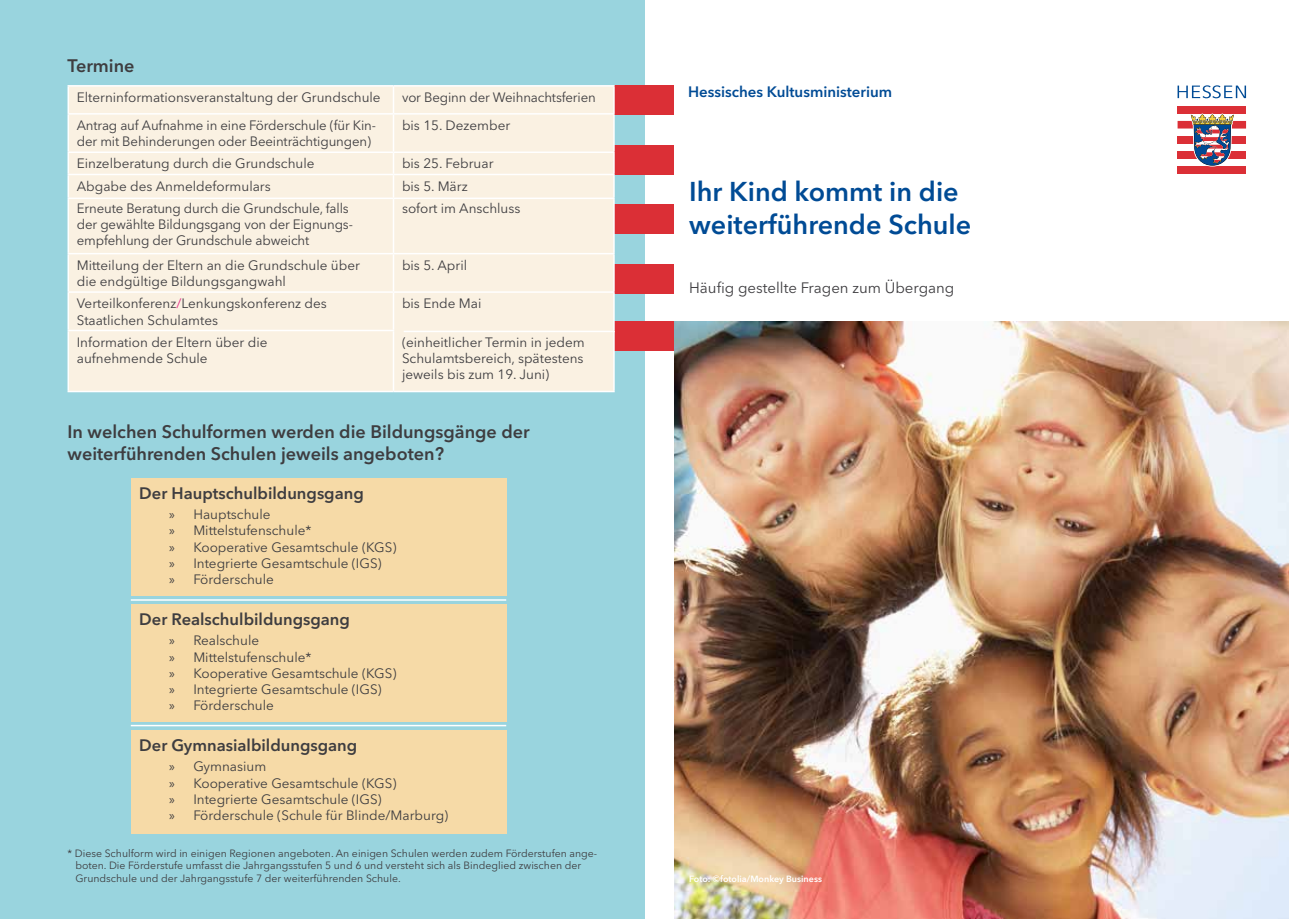
<style>
.page{position:relative;width:1289px;height:919px;background:#fff}
.page>*{position:absolute;margin:0;border:0;box-sizing:border-box;transform-origin:0 0}
.t1{font:600 27px/32.4px "Avenir Next LT Pro";color:#004b95}
.t2{font:600 18px/21.6px "Avenir Next LT Pro";color:#3e3d40}
.t3{font:600 16.5px "Avenir Next LT Pro";color:#3e3d40}
.t4{font:15px "Avenir Next LT Pro";color:#3e3d40}
.t5{font:600 15px "Avenir Next LT Pro";color:#004b95}
.t6{font:13.5px/16.2px "Avenir Next LT Pro";color:#3e3d40}
.t7{font:10.5px/12.6px "Avenir Next LT Pro";color:#3e3d40}
.t8{font:600 9px "Avenir Next LT Pro";color:#fff}
.s1{color:#e52d87}
.s2{font-family:"Myriad Pro"}
</style>
<div class="page">
<div style="left:0;top:0;width:644px;height:918px;background:#99d4de"></div>
<div style="left:614px;top:85px;width:60px;height:30px;background:#db2f36"></div>
<div style="left:614px;top:204px;width:60px;height:30px;background:#db2f36"></div>
<div style="left:614px;top:145px;width:60px;height:29px;background:#db2f36"></div>
<div style="left:614px;top:264px;width:60px;height:29px;background:#db2f36"></div>
<div style="left:614px;top:321px;width:60px;height:30px;background:#db2f36"></div>
<div style="left:1177px;top:106px;width:68px;height:7px;background:#db2f36"></div>
<div style="left:1177px;top:121px;width:68px;height:7px;background:#db2f36"></div>
<div style="left:1177px;top:136px;width:68px;height:8px;background:#db2f36"></div>
<div style="left:1177px;top:151px;width:68px;height:8px;background:#db2f36"></div>
<div style="left:1177px;top:167px;width:68px;height:7px;background:#db2f36"></div>
<svg style="left:1189px;top:113px;width:45px;height:53px"></svg>
<svg style="left:1177px;top:85px;width:68px;height:13px"></svg>
<img style="left:674px;top:321px;width:614px;height:597px">
<div style="left:69px;top:87px;width:544px;height:304px;background:#faf1e2"></div>
<hr style="left:613px;top:293px;width:1px;height:37px;background:#fff">
<hr style="left:393px;top:331px;width:1px;height:60px;background:#fff">
<hr style="left:68px;top:254px;width:1px;height:37px;background:#fff">
<hr style="left:68px;top:291px;width:325px;height:2px;background:#fff">
<hr style="left:68px;top:293px;width:1px;height:37px;background:#fff">
<hr style="left:393px;top:293px;width:1px;height:37px;background:#fff">
<hr style="left:68px;top:330px;width:326px;height:1px;background:#fff">
<hr style="left:68px;top:85px;width:325px;height:2px;background:#fff">
<svg style="left:68px;top:87px;width:1px;height:26px"></svg>
<hr style="left:68px;top:113px;width:325px;height:2px;background:#fff">
<hr style="left:68px;top:115px;width:1px;height:36px;background:#fff">
<hr style="left:68px;top:151px;width:325px;height:2px;background:#fff">
<hr style="left:68px;top:174px;width:325px;height:1px;background:#fff">
<svg style="left:68px;top:153px;width:1px;height:44px"></svg>
<hr style="left:68px;top:197px;width:325px;height:2px;background:#fff">
<hr style="left:68px;top:199px;width:1px;height:54px;background:#fff">
<hr style="left:68px;top:253px;width:325px;height:1px;background:#fff">
<hr style="left:393px;top:85px;width:221px;height:2px;background:#fff">
<svg style="left:393px;top:87px;width:1px;height:26px"></svg>
<svg style="left:613px;top:87px;width:1px;height:26px"></svg>
<hr style="left:393px;top:113px;width:221px;height:2px;background:#fff">
<hr style="left:393px;top:115px;width:1px;height:36px;background:#fff">
<hr style="left:613px;top:115px;width:1px;height:36px;background:#fff">
<hr style="left:393px;top:151px;width:221px;height:2px;background:#fff">
<hr style="left:393px;top:174px;width:221px;height:1px;background:#fff">
<svg style="left:393px;top:153px;width:1px;height:44px"></svg>
<svg style="left:613px;top:153px;width:1px;height:44px"></svg>
<hr style="left:393px;top:197px;width:221px;height:2px;background:#fff">
<hr style="left:393px;top:199px;width:1px;height:54px;background:#fff">
<hr style="left:613px;top:199px;width:1px;height:54px;background:#fff">
<hr style="left:393px;top:253px;width:221px;height:1px;background:#fff">
<hr style="left:393px;top:254px;width:1px;height:37px;background:#fff">
<hr style="left:613px;top:254px;width:1px;height:37px;background:#fff">
<hr style="left:393px;top:291px;width:221px;height:2px;background:#fff">
<hr style="left:68px;top:331px;width:1px;height:60px;background:#fff">
<hr style="left:613px;top:330px;width:1px;height:61px;background:#fff">
<hr style="left:68px;top:391px;width:325px;height:1px;background:#fff">
<hr style="left:393px;top:391px;width:221px;height:1px;background:#fff">
<div style="left:131px;top:477px;width:375px;height:118px;background:#f6daa7"></div>
<div style="left:131px;top:604px;width:375px;height:117px;background:#f6daa7"></div>
<div style="left:131px;top:730px;width:375px;height:103px;background:#f6daa7"></div>
<hr style="left:404px;top:330px;width:210px;height:2px;background:#fff">
<hr style="left:131px;top:599px;width:375px;height:1px;background:#fff">
<hr style="left:131px;top:724px;width:375px;height:2px;background:#fff">
<h2 class="t2" style="left:68px;top:55px;width:69px">Termine</h2>
<p class="t6" style="left:77px;top:89px;width:305px">Elterninformationsveranstaltung der Grundschule</p>
<p class="t6" style="left:402px;top:89px;width:195px">vor Beginn der Weihnachtsferien</p>
<p class="t6" style="left:77px;top:117px;width:301px">Antrag auf Aufnahme in eine Förderschule (für Kin&shy;der mit Behinderungen oder Beeinträchtigungen)</p>
<p class="t6" style="left:402px;top:117px;width:110px">bis 15. Dezember</p>
<p class="t6" style="left:77px;top:156px;width:239px">Einzelberatung durch die Grundschule</p>
<p class="t6" style="left:402px;top:156px;width:93px">bis 25. Februar</p>
<p class="t6" style="left:77px;top:178px;width:195px">Abgabe des Anmeldeformulars</p>
<p class="t6" style="left:402px;top:178px;width:67px">bis 5. März</p>
<p class="t6" style="left:77px;top:200px;width:277px">Erneute Beratung durch die Grundschule, falls der gewählte Bildungsgang von der Eignungs&shy;empfehlung der Grundschule abweicht</p>
<p class="t6" style="left:402px;top:200px;width:120px">sofort im Anschluss</p>
<p class="t6" style="left:77px;top:257px;width:285px">Mitteilung der Eltern an die Grundschule über die endgültige Bildungsgangwahl</p>
<p class="t6" style="left:402px;top:257px;width:67px">bis 5. April</p>
<p class="t6" style="left:77px;top:295px;width:252px">Verteilkonferenz<span class="s1">/</span>Lenkungskonferenz des<br>Staatlichen Schulamtes</p>
<p class="t6" style="left:402px;top:295px;width:81px">bis Ende Mai</p>
<p class="t6" style="left:77px;top:334px;width:192px">Information der Eltern über die aufnehmende Schule</p>
<p class="t6" style="left:402px;top:334px;width:184px;text-align:justify">(einheitlicher Termin in jedem Schulamtsbereich, spätestens jeweils bis zum 19. Juni)</p>
<h2 class="t2" style="left:68px;top:420px;width:464px">In welchen Schulformen werden die Bildungsgänge der weiterführenden Schulen jeweils angeboten?</h2>
<p class="t3" style="left:139px;top:483px;width:226px">Der Hauptschulbildungsgang</p>
<p class="t6" style="left:169px;top:506px;width:229px"><span class="s2">»</span> Hauptschule<br><span class="s2">»</span> Mittelstufenschule*<br><span class="s2">»</span> Kooperative Gesamtschule (KGS) <span class="s2">»</span> Integrierte Gesamtschule (IGS)<br><span class="s2">»</span> Förderschule</p>
<p class="t3" style="left:139px;top:609px;width:212px">Der Realschulbildungsgang</p>
<p class="t6" style="left:169px;top:632px;width:229px"><span class="s2">»</span> Realschule<br><span class="s2">»</span> Mittelstufenschule*<br><span class="s2">»</span> Kooperative Gesamtschule (KGS) <span class="s2">»</span> Integrierte Gesamtschule (IGS)<br><span class="s2">»</span> Förderschule</p>
<p class="t3" style="left:139px;top:735px;width:219px">Der Gymnasialbildungsgang</p>
<p class="t6" style="left:169px;top:758px;width:281px"><span class="s2">»</span> Gymnasium<br><span class="s2">»</span> Kooperative Gesamtschule (KGS)<br><span class="s2">»</span> Integrierte Gesamtschule (IGS)<br><span class="s2">»</span> Förderschule (Schule für Blinde/Marburg)</p>
<p class="t7" style="left:75px;top:846px;width:523px;text-indent:-8px">* Diese Schulform wird in einigen Regionen angeboten. An einigen Schulen werden zudem Förderstufen ange&shy;boten. Die Förderstufe umfasst die Jahrgangsstufen 5 und 6 und versteht sich als Bindeglied zwischen der<br>Grundschule und der Jahrgangsstufe 7 der weiterführenden Schule.</p>
<p class="t5" style="left:688px;top:82px;width:205px">Hessisches Kultusministerium</p>
<h1 class="t1" style="left:689px;top:175px;width:283px">Ihr Kind kommt in die weiterführende Schule</h1>
<p class="t4" style="left:689px;top:279px;width:267px">Häufig gestellte Fragen zum Übergang</p>
<p class="t8" style="left:689px;top:873px;width:134px">Foto: ©fotolia/Monkey Business</p>
</div>
